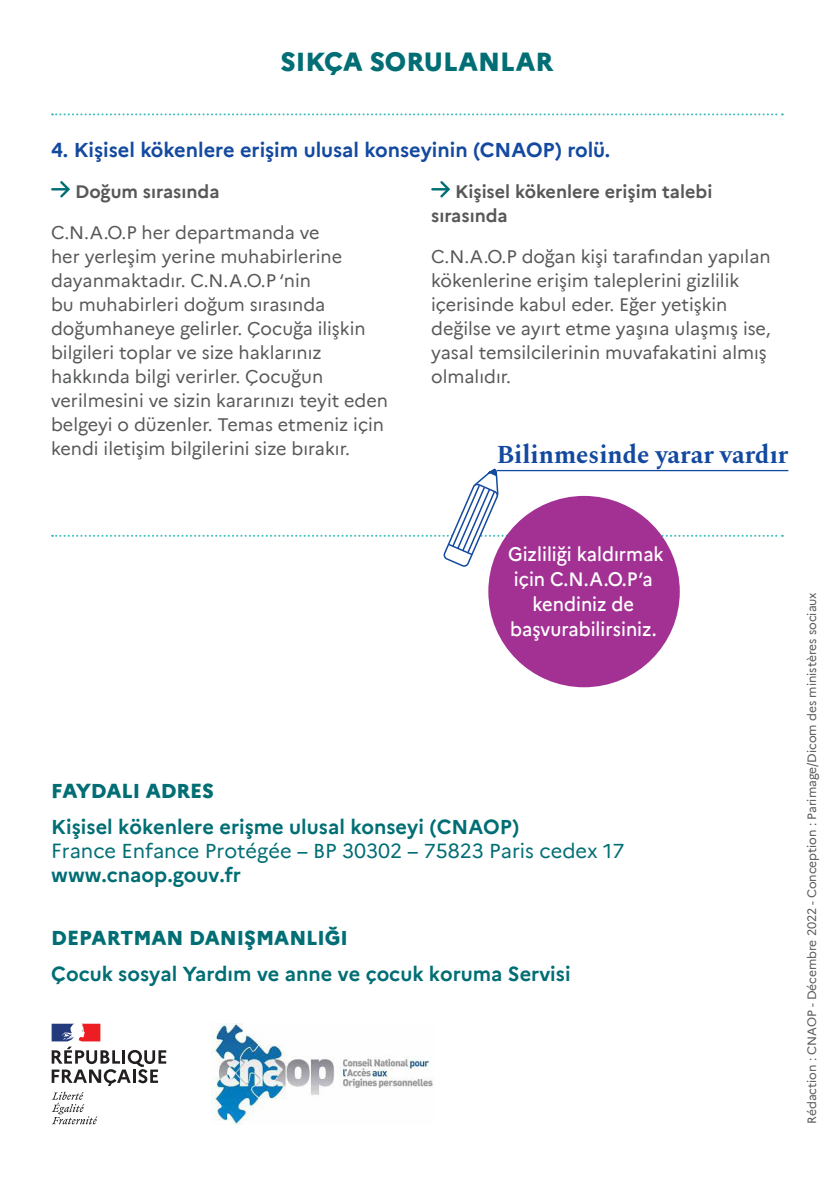
<style>
.page{position:relative;width:834px;height:1191px;background:#fff}
.page>*{position:absolute;margin:0;border:0;box-sizing:border-box;transform-origin:0 0}
.t1{font:700 26px "Spectral";color:#13499f;scale:.95 1}
.t2{font:800 26px "Marianne";color:#006e74}
.t3{font:700 20px/35.4px "Marianne";color:#006e74}
.t4{font:20px/24px "Marianne";color:#006e74}
.t5{font:700 20px "Marianne";color:#13499f}
.t6{font:500 19.2px/25px "Marianne";color:#fff;text-align:center;scale:.95 1}
.t7{font:18px/24px "Marianne";color:#57585a}
.t8{font:700 18px/24px "Marianne";color:#57585a}
.t9{font:12px "Marianne";color:#57585a}
.s1{font-weight:800}
.s2{font-weight:700}
</style>
<div class="page">
<svg style="left:52px;top:181px;width:18px;height:17px"></svg>
<svg style="left:432px;top:181px;width:19px;height:17px"></svg>
<svg style="left:52px;top:113px;width:730px;height:2px"></svg>
<hr style="left:496px;top:470px;width:292px;height:1px;background:#13499f">
<svg style="left:52px;top:468px;width:730px;height:99px"></svg>
<img style="left:212px;top:1023px;width:221px;height:101px">
<svg style="left:52px;top:1023px;width:114px;height:101px"></svg>
<div style="left:488px;top:496px;width:191px;height:191px;background:#a23193;border-radius:50%"></div>
<h1 class="t2" style="left:280px;top:41px;width:274px">SIKÇA SORULANLAR</h1>
<h3 class="t5" style="left:51px;top:134px;width:560px">4. Kişisel kökenlere erişim ulusal konseyinin (CNAOP) rolü.</h3>
<p class="t8" style="left:75px;top:178px;width:146px">Doğum sırasında</p>
<p class="t7" style="left:51px;top:219px;width:338px">C.N.A.O.P her departmanda ve<br>her yerleşim yerine muhabirlerine dayanmaktadır. C.N.A.O.P ‘nin<br>bu muhabirleri doğum sırasında doğumhaneye gelirler. Çocuğa ilişkin bilgileri toplar ve size haklarınız hakkında bilgi verirler. Çocuğun verilmesini ve sizin kararınızı teyit eden belgeyi o düzenler. Temas etmeniz için kendi iletişim bilgilerini size bırakır.</p>
<p class="t8" style="left:431px;top:178px;width:282px;text-indent:24px">Kişisel kökenlere erişim talebi sırasında</p>
<p class="t7" style="left:431px;top:243px;width:341px">C.N.A.O.P doğan kişi tarafından yapılan kökenlerine erişim taleplerini gizlilik içerisinde kabul eder. Eğer yetişkin değilse ve ayırt etme yaşına ulaşmış ise, yasal temsilcilerinin muvafakatini almış olmalıdır.</p>
<h4 class="t1" style="left:496px;top:435px;width:308px">Bilinmesinde yarar vardır</h4>
<p class="t6" style="left:508px;top:540px;width:165px">Gizliliği kaldırmak için C.N.A.O.P’a kendiniz de başvurabilirsiniz.</p>
<p class="t3" style="left:51px;top:772px;width:469px"><span class="s1">FAYDALI ADRES<br></span>Kişisel kökenlere erişme ulusal konseyi (CNAOP)</p>
<p class="t4" style="left:51px;top:837px;width:574px">France Enfance Protégée – BP 30302 – 75823 Paris cedex 17 <span class="s2">www.cnaop.gouv.fr</span></p>
<p class="t3" style="left:51px;top:919px;width:520px"><span class="s1">DEPARTMAN DANIŞMANLIĞI<br></span>Çocuk sosyal Yardım ve anne ve çocuk koruma Servisi</p>
<p class="t9" style="left:802px;top:1123px;width:533px;rotate:-90deg">Rédaction : CNAOP - Décembre 2022 - Conception : Parimage/Dicom des ministères sociaux</p>
</div>
